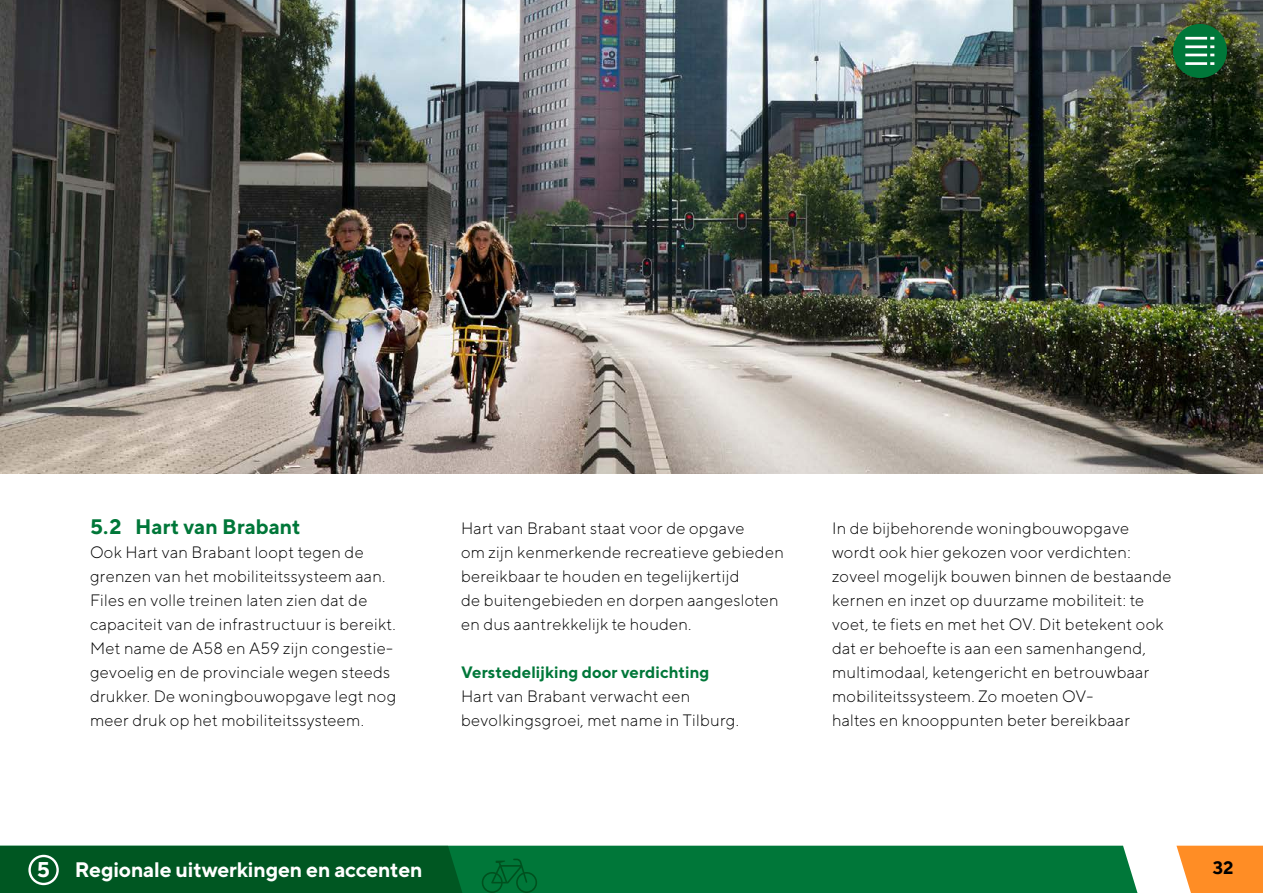
<style>
.page{position:relative;width:1263px;height:893px;background:#fff}
.page>*{position:absolute;margin:0;border:0;box-sizing:border-box;transform-origin:0 0}
.t1{font:700 21px "TT Norms";letter-spacing:-.015em;color:#fff}
.Subkop_H2_nummering{font:700 21px "TT Norms";color:#007739}
.t2{font:700 18px "TT Norms";color:#000}
.t3{font:300 16.5px/24px "TT Norms";letter-spacing:.015em;color:#000}
.Subkop_H3{font:700 16.5px "TT Norms";color:#007739}
.s1{font-size:21.3px}
</style>
<div class="page">
<img style="left:0;top:0;width:1263px;height:474px">
<div style="left:462px;top:846px;width:675px;height:47px;background:#007739"></div>
<svg style="left:1176px;top:846px;width:87px;height:47px;background:#ff9738"></svg>
<div style="left:0;top:846px;width:462px;height:47px;background:#005722"></div>
<div style="left:28px;top:855px;width:31px;height:30px;border:2px solid #fff;border-radius:50%"></div>
<svg style="left:482px;top:859px;width:55px;height:34px;background:#006e33"></svg>
<div style="left:1173px;top:24px;width:54px;height:54px;background:#007739;border-radius:50%"></div>
<hr style="left:1185px;top:37px;width:22px;height:3px;background:#fff">
<hr style="left:1185px;top:54px;width:22px;height:2px;background:#fff">
<hr style="left:1185px;top:45px;width:22px;height:3px;background:#fff">
<svg style="left:1210px;top:37px;width:4px;height:11px"></svg>
<hr style="left:1185px;top:62px;width:22px;height:3px;background:#fff">
<svg style="left:1210px;top:62px;width:4px;height:3px"></svg>
<h2 class="Subkop_H2_nummering" style="left:90px;top:513px;width:212px">5.2 Hart van Brabant</h2>
<p class="t3" style="left:90px;top:540px;width:308px">Ook Hart van Brabant loopt tegen de grenzen van het mobiliteitssysteem aan.<br>Files en volle treinen laten zien dat de capaciteit van de infrastructuur is bereikt.<br>Met name de A58 en A59 zijn congestie&shy;gevoelig en de provinciale wegen steeds drukker. De woningbouwopgave legt nog meer druk op het mobiliteitssysteem.</p>
<p class="t3" style="left:461px;top:516px;width:324px">Hart van Brabant staat voor de opgave<br>om zijn kenmerkende recreatieve gebieden bereikbaar te houden en tegelijkertijd<br>de buitengebieden en dorpen aangesloten en dus aantrekkelijk te houden.</p>
<h3 class="Subkop_H3" style="left:461px;top:662px;width:250px">Verstedelijking door verdichting</h3>
<p class="t3" style="left:461px;top:684px;width:280px">Hart van Brabant verwacht een bevolkingsgroei, met name in Tilburg.</p>
<p class="t3" style="left:832px;top:516px;width:341px">In de bijbehorende woningbouwopgave wordt ook hier gekozen voor verdichten: zoveel mogelijk bouwen binnen de bestaande kernen en inzet op duurzame mobiliteit: te voet, te fiets en met het OV. Dit betekent ook dat er behoefte is aan een samenhangend, multimodaal, ketengericht en betrouwbaar mobiliteitssysteem. Zo moeten OV-<br>haltes en knooppunten beter bereikbaar</p>
<p class="t1" style="left:37px;top:856px;width:387px"><span class="s1">5</span> Regionale uitwerkingen en accenten</p>
<p class="t2" style="left:1213px;top:856px;width:22px">32</p>
</div>
